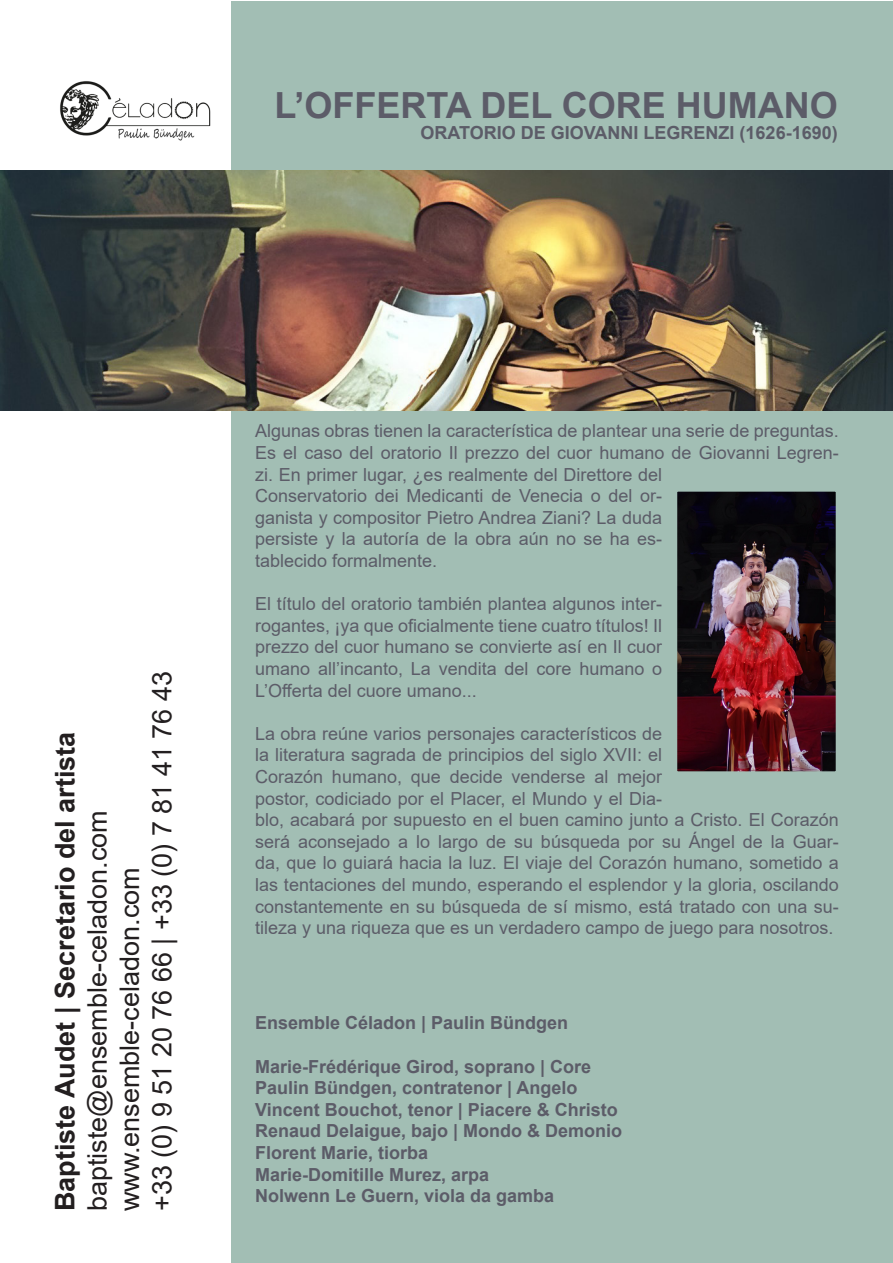
<style>
.page{position:relative;width:893px;height:1263px;background:#fff}
.page>*{position:absolute;margin:0;border:0;box-sizing:border-box;transform-origin:0 0}
.t1{font:700 36px "Arial";color:#5c5c68}
.t2{font:27px/32.4px "Arial";color:#231f20}
.t3{font:700 27px "Arial";color:#231f20}
.t4{font:18px/21.6px "Arial";color:#5c5c68}
.t5{font:700 18px/21.6px "Arial";color:#5c5c68}
</style>
<div class="page">
<div style="left:232px;top:1px;width:661px;height:1261px;background:#a2beb4"></div>
<img style="left:0;top:170px;width:893px;height:240px">
<img style="left:678px;top:493px;width:157px;height:277px">
<img style="left:60px;top:81px;width:151px;height:60px">
<p class="t1" style="left:274px;top:80px;width:565px">L’OFFERTA DEL CORE HUMANO</p>
<p class="t5" style="left:421px;top:122px;width:419px">ORATORIO DE GIOVANNI LEGRENZI (1626-1690)</p>
<p class="t2" style="left:113px;top:1211px;width:541px;rotate:-90deg">www.ensemble-celadon.com<br>+33 (0) 9 51 20 76 66 | +33 (0) 7 81 41 76 43</p>
<p class="t3" style="left:46px;top:1211px;width:481px;rotate:-90deg">Baptiste Audet | Secretario del artista</p>
<p class="t2" style="left:81px;top:1211px;width:403px;rotate:-90deg">baptiste@ensemble-celadon.com</p>
<p class="t4" style="left:255px;top:420px;width:585px">Algunas obras tienen la característica de plantear una serie de preguntas.<br>Es el caso del oratorio Il prezzo del cuor humano de Giovanni Legren&shy;zi. En primer lugar, ¿es realmente del Direttore del<br>Conservatorio dei Medicanti de Venecia o del or-<br>ganista y compositor Pietro Andrea Ziani? La duda<br>persiste y la autoría de la obra aún no se ha es-<br>tablecido formalmente.</p>
<p class="t4" style="left:255px;top:593px;width:409px;text-align:justify">El título del oratorio también plantea algunos inter&shy;rogantes, ¡ya que oficialmente tiene cuatro títulos! Il prezzo del cuor humano se convierte así en Il cuor umano all’incanto, La vendita del core humano o L’Offerta del cuore umano...</p>
<p class="t4" style="left:255px;top:722px;width:585px">La obra reúne varios personajes característicos de<br>la literatura sagrada de principios del siglo XVII: el<br>Corazón humano, que decide venderse al mejor<br>postor, codiciado por el Placer, el Mundo y el Dia-<br>blo, acabará por supuesto en el buen camino junto a Cristo. El Corazón será aconsejado a lo largo de su búsqueda por su Ángel de la Guar&shy;da, que lo guiará hacia la luz. El viaje del Corazón humano, sometido a las tentaciones del mundo, esperando el esplendor y la gloria, oscilando constantemente en su búsqueda de sí mismo, está tratado con una su&shy;tileza y una riqueza que es un verdadero campo de juego para nosotros.</p>
<p class="t5" style="left:255px;top:1012px;width:315px">Ensemble Céladon | Paulin Bündgen</p>
<p class="t5" style="left:255px;top:1056px;width:369px">Marie-Frédérique Girod, soprano | Core Paulin Bündgen, contratenor | Angelo Vincent Bouchot, tenor | Piacere &amp; Christo Renaud Delaigue, bajo | Mondo &amp; Demonio Florent Marie, tiorba<br>Marie-Domitille Murez, arpa<br>Nolwenn Le Guern, viola da gamba</p>
</div>
